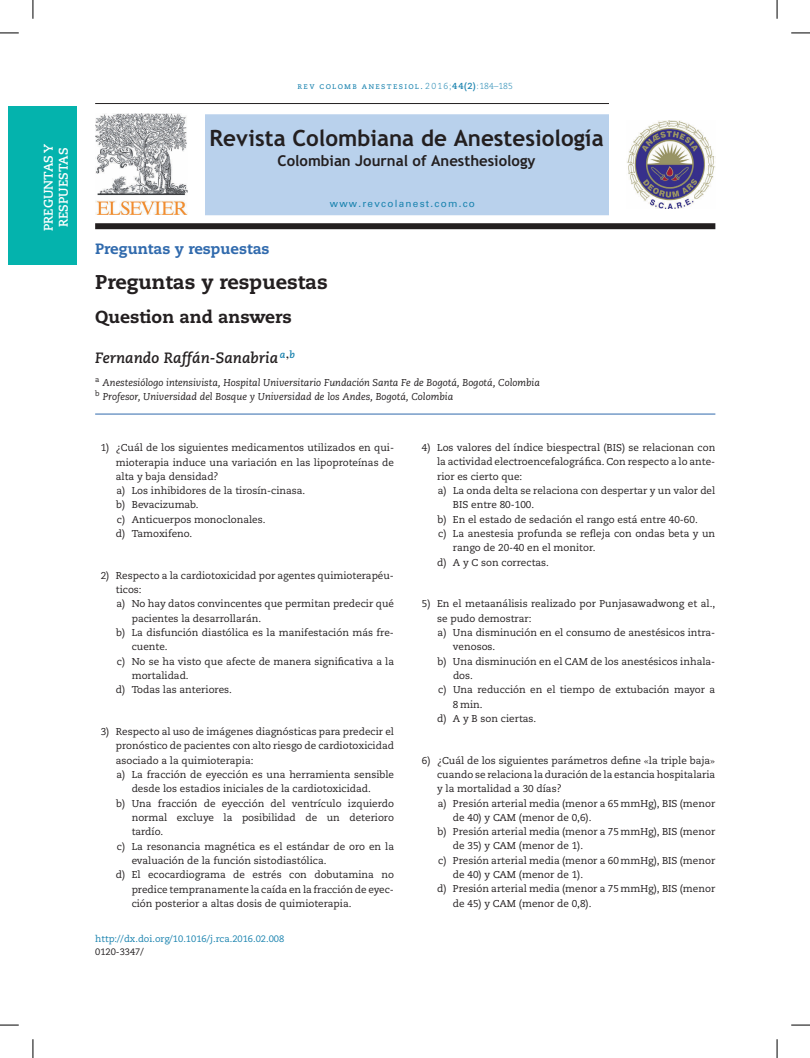
<style>
.page{position:relative;width:810px;height:1058px;background:#fff}
.page>*{position:absolute;margin:0;border:0;box-sizing:border-box;transform-origin:0 0}
.t1{font:700 22.38px "Trebuchet MS";color:#231f20}
.t2{font:800 19.88px "Caecilia";color:#231f20}
.t3{font:800 17.38px "Caecilia";color:#231f20}
.t4{font:700 15px "Trebuchet MS";color:#231f20}
.t5{font:italic 700 15px "Caecilia";color:#231f20}
.t6{font:800 15px "Caecilia";color:#306aad}
.t7{font:700 12.5px/15px "Caecilia LT Std";color:#fff;text-align:center}
.t8{font:10px/14.4px "Caecilia";color:#231f20}
.t9{font:italic 10px/14.2px "Caecilia";color:#231f20}
.t10{font:10px "Univers";letter-spacing:.125em;color:#1a83af}
.t11{font:9.38px/12.5px "Caecilia";color:#1a83af}
.t12{font:8.75px "Caecilia Roman SC";letter-spacing:.145em;color:#1a83af}
.s1{font-family:"Caecilia";font-weight:300}
.s2{font-family:"Caecilia";font-weight:700}
.s3{color:#231f20}
.s4{font-family:"Caecilia Roman SC"}
.s5{font-family:"Times"}
</style>
<div class="page">
<div style="left:8px;top:106px;width:69px;height:159px;background:#04b3ad"></div>
<hr style="left:95px;top:103px;width:514px;height:1px;background:#231f20">
<div style="left:205px;top:114px;width:404px;height:101px;background:#b9d1ec"></div>
<img style="left:95px;top:114px;width:93px;height:101px">
<img style="left:627px;top:120px;width:88px;height:89px">
<div style="left:95px;top:223px;width:620px;height:6px;background:#231f20"></div>
<hr style="left:95px;top:414px;width:620px;height:1px;background:#306aad">
<svg style="left:0;top:32px;width:19px;height:2px"></svg>
<svg style="left:791px;top:32px;width:19px;height:2px"></svg>
<svg style="left:0;top:1024px;width:19px;height:2px"></svg>
<svg style="left:791px;top:1024px;width:19px;height:2px"></svg>
<svg style="left:32px;top:0;width:2px;height:19px"></svg>
<svg style="left:32px;top:1039px;width:2px;height:19px"></svg>
<svg style="left:776px;top:0;width:2px;height:19px"></svg>
<svg style="left:776px;top:1039px;width:2px;height:19px"></svg>
<p class="t7" style="left:41px;top:231px;width:89px;rotate:-90deg">PREGUNTAS Y<br>RESPUESTAS</p>
<p class="t12" style="left:298px;top:81px;width:217px">rev colomb anestesiol. <span class="s1">2016;</span><span class="s2">44(2)</span><span class="s1">:184–185</span></p>
<p class="t1" style="left:209px;top:124px;width:396px">Revista Colombiana de Anestesiología</p>
<p class="t4" style="left:278px;top:151px;width:259px">Colombian Journal of Anesthesiology</p>
<p class="t10" style="left:330px;top:198px;width:147px">www.revcolanest.com.co</p>
<p class="t6" style="left:95px;top:239px;width:176px">Preguntas y respuestas</p>
<p class="t2" style="left:95px;top:269px;width:234px">Preguntas y respuestas</p>
<p class="t3" style="left:95px;top:306px;width:198px">Question and answers</p>
<p class="t5" style="left:95px;top:349px;width:201px">Fernando Raffán-Sanabria <sup>a</sup><sup>,</sup><sup>b</sup></p>
<p class="t9" style="left:95px;top:375px;width:446px"><sup>a</sup> Anestesiólogo intensivista, Hospital Universitario Fundación Santa Fe de Bogotá, Bogotá, Colombia <sup>b</sup> Profesor, Universidad del Bosque y Universidad de los Andes, Bogotá, Colombia</p>
<p class="t8" style="left:116px;top:441px;width:280px;text-indent:-15px">1) ¿Cuál de los siguientes medicamentos utilizados en qui&shy;mioterapia induce una variación en las lipoproteínas de alta y baja densidad?<br>a) Los inhibidores de la tirosín-cinasa.<br>b) Bevacizumab.<br>c) Anticuerpos monoclonales.<br>d) Tamoxifeno.</p>
<p class="t8" style="left:101px;top:568px;width:295px">2) Respecto a la cardiotoxicidad por agentes quimioterapéu-</p>
<p class="t8" style="left:116px;top:583px;width:27px">ticos:</p>
<p class="t8" style="left:116px;top:597px;width:279px">a) No hay datos convincentes que permitan predecir qué</p>
<p class="t8" style="left:132px;top:611px;width:131px">pacientes la desarrollarán.</p>
<p class="t8" style="left:116px;top:626px;width:279px">b) La disfunción diastólica es la manifestación más fre-</p>
<p class="t8" style="left:132px;top:640px;width:37px">cuente.</p>
<p class="t8" style="left:117px;top:654px;width:279px">c) No se ha visto que afecte de manera significativa a la</p>
<p class="t8" style="left:132px;top:669px;width:59px">mortalidad.</p>
<p class="t8" style="left:116px;top:683px;width:118px">d) Todas las anteriores.</p>
<p class="t8" style="left:101px;top:725px;width:295px">3) Respecto al uso de imágenes diagnósticas para predecir el</p>
<p class="t8" style="left:116px;top:739px;width:280px">pronóstico de pacientes con alto riesgo de cardiotoxicidad</p>
<p class="t8" style="left:116px;top:753px;width:139px">asociado a la quimioterapia:</p>
<p class="t8" style="left:116px;top:768px;width:279px">a) La fracción de eyección es una herramienta sensible</p>
<p class="t8" style="left:132px;top:782px;width:241px">desde los estadios iniciales de la cardiotoxicidad.</p>
<p class="t8" style="left:116px;top:796px;width:279px">b) Una fracción de eyección del ventrículo izquierdo</p>
<p class="t8" style="left:132px;top:811px;width:264px">normal excluye la posibilidad de un deterioro</p>
<p class="t8" style="left:132px;top:825px;width:33px">tardío.</p>
<p class="t8" style="left:117px;top:839px;width:279px">c) La resonancia magnética es el estándar de oro en la</p>
<p class="t8" style="left:132px;top:853px;width:196px">evaluación de la función sistodiastólica.</p>
<p class="t8" style="left:116px;top:868px;width:280px">d) El ecocardiograma de estrés con dobutamina no</p>
<p class="t8" style="left:132px;top:882px;width:264px">predice tempranamente la caída en la fracción de eyec-</p>
<p class="t8" style="left:132px;top:896px;width:221px">ción posterior a altas dosis de quimioterapia.</p>
<p class="t11" style="left:95px;top:933px;width:191px">http://dx.doi.org/10.1016/j.rca.2016.02.008<br><span class="s3">0120-3347/</span></p>
<p class="t8" style="left:422px;top:441px;width:295px">4) Los valores del índice biespectral (BIS) se relacionan con</p>
<p class="t8" style="left:437px;top:455px;width:280px">la actividad electroencefalográfica. Con respecto a lo ante-</p>
<p class="t8" style="left:437px;top:469px;width:87px">rior es cierto que:</p>
<p class="t8" style="left:438px;top:484px;width:279px">a) La onda delta se relaciona con despertar y un valor del</p>
<p class="t8" style="left:453px;top:498px;width:83px">BIS entre 80-100.</p>
<p class="t8" style="left:437px;top:512px;width:262px">b) En el estado de sedación el rango está entre 40-60.</p>
<p class="t8" style="left:438px;top:527px;width:279px">c) La anestesia profunda se refleja con ondas beta y un</p>
<p class="t8" style="left:453px;top:541px;width:144px">rango de 20-40 en el monitor.</p>
<p class="t8" style="left:437px;top:555px;width:113px">d) A y <span class="s4">C</span> son correctas.</p>
<p class="t8" style="left:422px;top:597px;width:295px">5) En el metaanálisis realizado por Punjasawadwong et al.,</p>
<p class="t8" style="left:437px;top:611px;width:96px">se pudo demostrar:</p>
<p class="t8" style="left:438px;top:625px;width:279px">a) Una disminución en el consumo de anestésicos intra-</p>
<p class="t8" style="left:453px;top:640px;width:44px">venosos.</p>
<p class="t8" style="left:437px;top:654px;width:279px">b) Una disminución en el CAM de los anestésicos inhala-</p>
<p class="t8" style="left:453px;top:668px;width:21px">dos.</p>
<p class="t8" style="left:438px;top:683px;width:279px">c) Una reducción en el tiempo de extubación mayor a</p>
<p class="t8" style="left:453px;top:697px;width:31px">8 min.</p>
<p class="t8" style="left:437px;top:711px;width:101px">d) A y B son ciertas.</p>
<p class="t8" style="left:422px;top:753px;width:295px">6) ¿Cuál de los siguientes parámetros define <span class="s5">«</span>la triple baja<span class="s5">»</span></p>
<p class="t8" style="left:437px;top:767px;width:280px">cuando se relaciona la duración de la estancia hospitalaria</p>
<p class="t8" style="left:437px;top:782px;width:126px">y la mortalidad a 30 días?</p>
<p class="t8" style="left:438px;top:796px;width:279px">a) Presión arterial media (menor a 65 mmHg), BIS (menor</p>
<p class="t8" style="left:453px;top:810px;width:140px">de 40) y CAM (menor de 0,6).</p>
<p class="t8" style="left:437px;top:825px;width:279px">b) Presión arterial media (menor a 75 mmHg), BIS (menor</p>
<p class="t8" style="left:453px;top:839px;width:132px">de 35) y CAM (menor de 1).</p>
<p class="t8" style="left:438px;top:853px;width:279px">c) Presión arterial media (menor a 60 mmHg), BIS (menor</p>
<p class="t8" style="left:453px;top:868px;width:132px">de 40) y CAM (menor de 1).</p>
<p class="t8" style="left:437px;top:882px;width:280px">d) Presión arterial media (menor a 75 mmHg), BIS (menor</p>
<p class="t8" style="left:453px;top:896px;width:140px">de 45) y CAM (menor de 0,8).</p>
</div>
